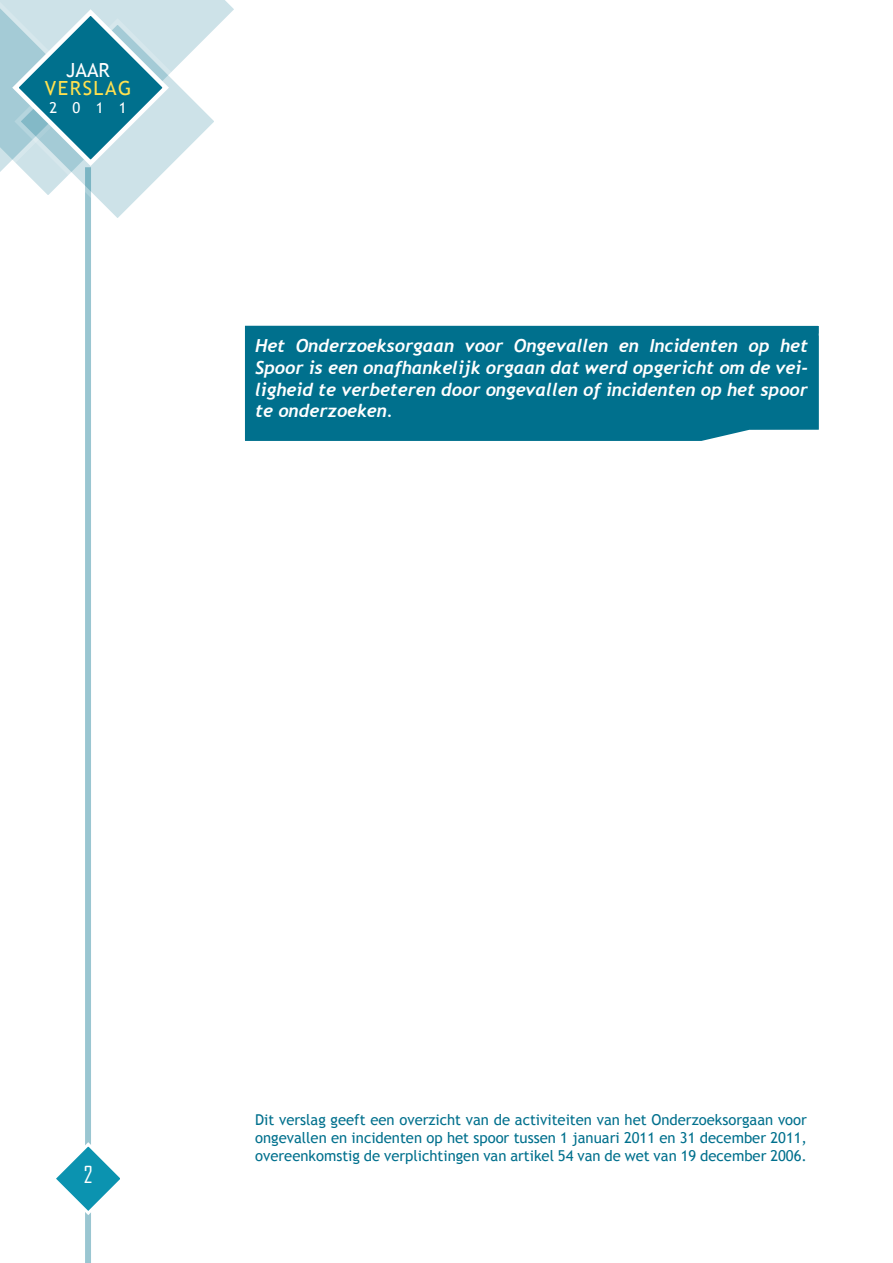
<style>
.page{position:relative;width:893px;height:1263px;background:#fff}
.page>*{position:absolute;margin:0;border:0;box-sizing:border-box;transform-origin:0 0}
.t1{font:22.5px "Agency FB";color:#fff}
.t2{font:19.5px "Trebuchet MS";letter-spacing:.08em;color:#ffe14f}
.t3{font:19.5px "Trebuchet MS";color:#fff}
.t4{font:italic 700 18px/21.6px "Trebuchet";color:#fff;text-align:justify}
.t5{font:15px/18px "Trebuchet MS";color:#00708d;text-align:justify}
.t6{font:15px "Trebuchet MS";color:#fff}
.s1{font-family:"Trebuchet MS";font-weight:400}
</style>
<div class="page">
<div style="left:85px;top:167px;width:6px;height:1096px;background:#9ac6d1"></div>
<div style="left:245px;top:325px;width:574px;height:116px;background:#00708d"></div>
<svg style="left:56px;top:1142px;width:64px;height:73px"></svg>
<svg style="left:0;top:0;width:223px;height:218px"></svg>
<h2 class="t3" style="left:66px;top:59px;width:45px">JAAR</h2>
<h2 class="t2" style="left:45px;top:77px;width:88px">VERSLAG</h2>
<p class="t6" style="left:49px;top:99px;width:79px">2011</p>
<p class="t4" style="left:255px;top:335px;width:554px">Het Onderzoeksorgaan voor Ongevallen en Incidenten op het Spoor is een onafhankelijk orgaan dat werd opgericht om de vei&shy;ligheid te verbeteren door ongevallen of incidenten op het spoor te onderzoeken<span class="s1">.</span></p>
<h1 class="t1" style="left:84px;top:1161px;width:10px">2</h1>
<p class="t5" style="left:255px;top:1111px;width:553px">Dit verslag geeft een overzicht van de activiteiten van het Onderzoeksorgaan voor ongevallen en incidenten op het spoor tussen 1 januari 2011 en 31 december 2011, overeenkomstig de verplichtingen van artikel 54 van de wet van 19 december 2006.</p>
</div>
